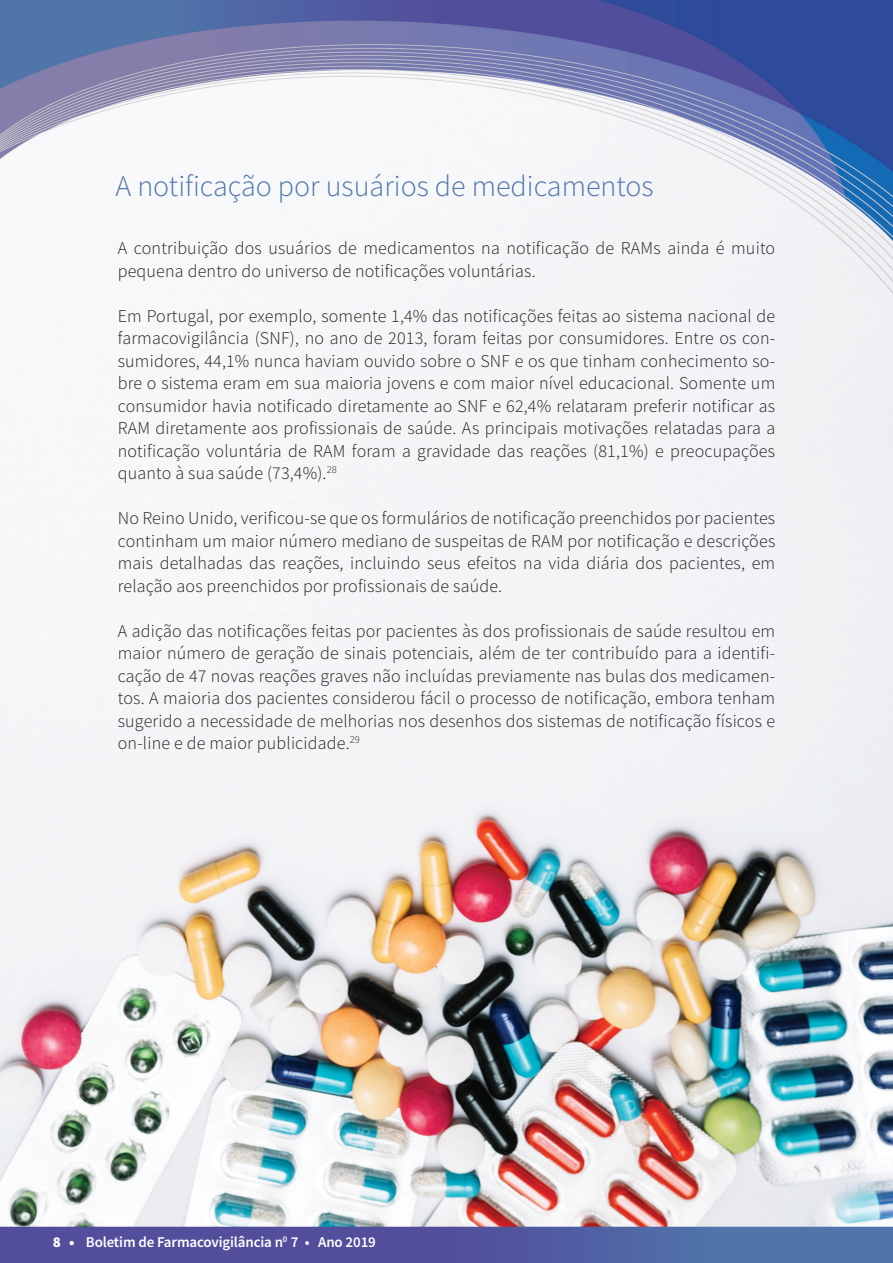
<style>
.page{position:relative;width:893px;height:1263px;background:#fff}
.page>*{position:absolute;margin:0;border:0;box-sizing:border-box;transform-origin:0 0}
.t1{font:300 30px "Source Sans Pro";color:#5075a9}
.t2{font:300 18px/22.5px "Source Sans Pro";letter-spacing:.01em;color:#231f20;text-align:justify}
.t3{font:600 15px "Source Sans Pro";letter-spacing:-.01em;color:#fff}
.s1{font-weight:900}
</style>
<div class="page">
<img style="left:0;top:300px;width:893px;height:963px">
<img style="left:0;top:0;width:893px;height:300px">
<h1 class="t1" style="left:116px;top:167px;width:540px">A notificação por usuários de medicamentos</h1>
<p class="t2" style="left:118px;top:237px;width:659px">A contribuição dos usuários de medicamentos na notificação de RAMs ainda é muito pequena dentro do universo de notificações voluntárias.</p>
<p class="t2" style="left:118px;top:304px;width:659px">Em Portugal, por exemplo, somente 1,4% das notificações feitas ao sistema nacional de farmacovigilância (SNF), no ano de 2013, foram feitas por consumidores. Entre os con&shy;sumidores, 44,1% nunca haviam ouvido sobre o SNF e os que tinham conhecimento so&shy;bre o sistema eram em sua maioria jovens e com maior nível educacional. Somente um consumidor havia notificado diretamente ao SNF e 62,4% relataram preferir notificar as RAM diretamente aos profissionais de saúde. As principais motivações relatadas para a notificação voluntária de RAM foram a gravidade das reações (81,1%) e preocupações quanto à sua saúde (73,4%).<sup>28</sup></p>
<p class="t2" style="left:118px;top:507px;width:659px">No Reino Unido, verificou-se que os formulários de notificação preenchidos por pacientes continham um maior número mediano de suspeitas de RAM por notificação e descrições mais detalhadas das reações, incluindo seus efeitos na vida diária dos pacientes, em relação aos preenchidos por profissionais de saúde.</p>
<p class="t2" style="left:118px;top:619px;width:659px">A adição das notificações feitas por pacientes às dos profissionais de saúde resultou em maior número de geração de sinais potenciais, além de ter contribuído para a identifi&shy;cação de 47 novas reações graves não incluídas previamente nas bulas dos medicamen&shy;tos. A maioria dos pacientes considerou fácil o processo de notificação, embora tenham sugerido a necessidade de melhorias nos desenhos dos sistemas de notificação físicos e on-line e de maior publicidade.<sup>29</sup></p>
<p class="t3" style="left:53px;top:1232px;width:325px"><span class="s1">8 •</span> Boletim de Farmacovigilância n<sup>0</sup> 7 • Ano 2019</p>
</div>
